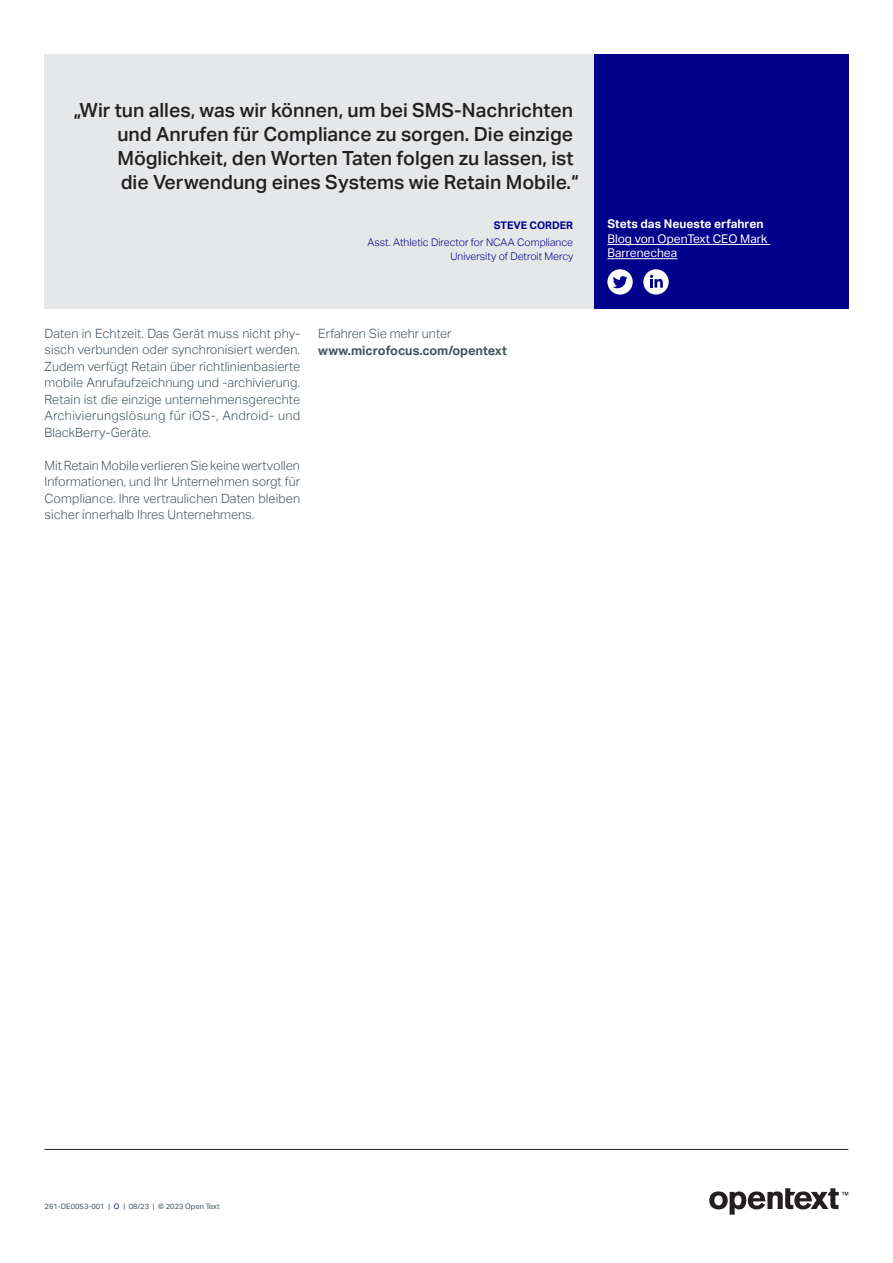
<style>
.page{position:relative;width:893px;height:1263px;background:#fff}
.page>*{position:absolute;margin:0;border:0;box-sizing:border-box;transform-origin:0 0}
.t1{font:500 19.5px/24px "Aktiv Grotesk";color:#231f20}
.t2{font:300 12.75px/16.5px "Aktiv Grotesk";color:#45555f;text-align:justify}
.t3{font:700 12.75px "Aktiv Grotesk";color:#45555f}
.t4{font:12px/14.2px "Aktiv Grotesk";color:#fff}
.t5{font:700 12px "Aktiv Grotesk";color:#fff}
.t6{font:300 10.5px/14.2px "Aktiv Grotesk";color:#00008b;text-align:right}
.t7{font:700 10.5px "Aktiv Grotesk";color:#00008b}
.t8{font:7.5px "Aktiv Grotesk";color:#45555f}
.s1{color:#00008b}
</style>
<div class="page">
<div style="left:45px;top:54px;width:549px;height:254px;background:#e6e7e9"></div>
<div style="left:594px;top:54px;width:254px;height:254px;background:#00008b"></div>
<div style="left:607px;top:269px;width:26px;height:26px;background:#fff;border-radius:50%"></div>
<svg style="left:613px;top:276px;width:14px;height:12px"></svg>
<div style="left:643px;top:269px;width:26px;height:26px;background:#fff;border-radius:50%"></div>
<svg style="left:650px;top:275px;width:13px;height:13px"></svg>
<hr style="left:607px;top:258px;width:70px;height:1px;background:#fff">
<hr style="left:607px;top:244px;width:163px;height:1px;background:#fff">
<hr style="left:45px;top:1149px;width:803px;height:1px;background:#231f20">
<svg style="left:709px;top:1188px;width:139px;height:27px"></svg>
<p class="t1" style="left:117px;top:98px;width:463px;text-indent:-44px">„Wir tun alles, was wir können, um bei SMS-Nachrichten und Anrufen für Compliance zu sorgen. Die einzige Möglichkeit, den Worten Taten folgen zu lassen, ist die Verwendung eines Systems wie Retain Mobile.“</p>
<p class="t7" style="left:494px;top:219px;width:81px">STEVE CORDER</p>
<p class="t6" style="left:367px;top:235px;width:207px">Asst. Athletic Director for NCAA Compliance<br>University of Detroit Mercy</p>
<p class="t2" style="left:45px;top:325px;width:257px">Daten in Echtzeit. Das Gerät muss nicht phy&shy;sisch verbunden oder synchronisiert werden.<br>Zudem verfügt Retain über richtlinienbasierte mobile Anrufaufzeichnung und -archivierung.<br>Retain ist die einzige unternehmensgerechte Archivierungslösung für iOS-, Android- und BlackBerry-Geräte.</p>
<p class="t2" style="left:45px;top:457px;width:257px">Mit Retain Mobile verlieren Sie keine wertvollen Informationen, und Ihr Unternehmen sorgt für Compliance. Ihre vertraulichen Daten bleiben sicher innerhalb Ihres Unternehmens.</p>
<p class="t2" style="left:318px;top:325px;width:135px">Erfahren Sie mehr unter</p>
<p class="t3" style="left:318px;top:343px;width:190px">www.microfocus.com/opentext</p>
<p class="t5" style="left:607px;top:216px;width:158px">Stets das Neueste erfahren</p>
<p class="t4" style="left:607px;top:232px;width:162px">Blog von OpenText CEO Mark<br>Barrenechea</p>
<p class="t8" style="left:45px;top:1202px;width:177px">261-DE0053-001 | <span class="s1">O</span> | 08/23 | © 2023 Open Text</p>
</div>
